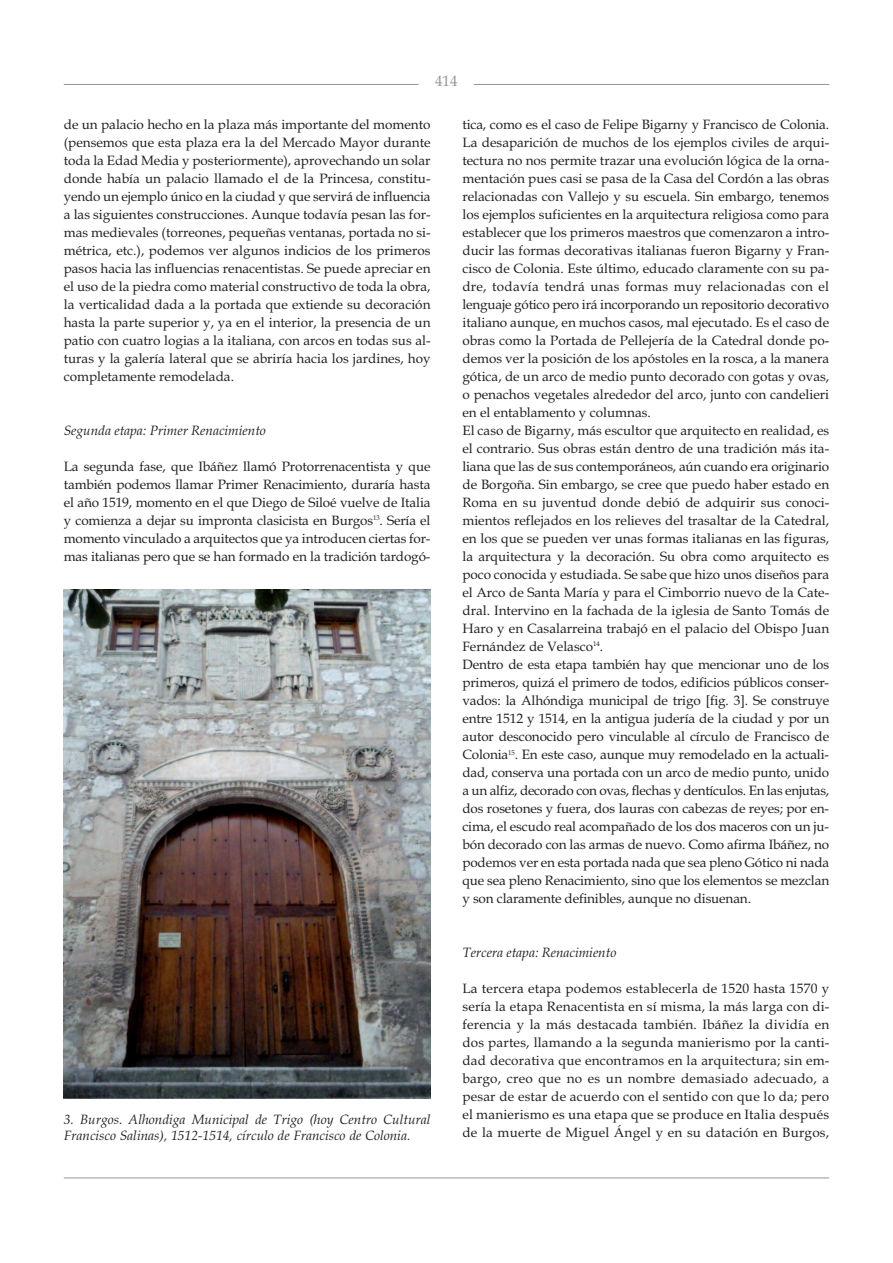
<style>
.page{position:relative;width:893px;height:1263px;background:#fff}
.page>*{position:absolute;margin:0;border:0;box-sizing:border-box;transform-origin:0 0}
.t1{font:15px "Book Antiqua";color:#939598}
.t2{font:13.5px/18px "Book Antiqua";color:#231f20;text-align:justify}
.t3{font:italic 13.5px/16.4px "Book Antiqua";color:#231f20}
</style>
<div class="page">
<img style="left:64px;top:589px;width:367px;height:510px">
<hr style="left:64px;top:84px;width:355px;height:1px;background:#939598">
<hr style="left:474px;top:84px;width:355px;height:1px;background:#939598">
<hr style="left:64px;top:1177px;width:765px;height:1px;background:#939598">
<p class="t1" style="left:435px;top:72px;width:24px">414</p>
<p class="t2" style="left:64px;top:115px;width:368px">de un palacio hecho en la plaza más importante del momento (pensemos que esta plaza era la del Mercado Mayor durante toda la Edad Media y posteriormente), aprovechando un solar donde había un palacio llamado el de la Princesa, constitu&shy;yendo un ejemplo único en la ciudad y que servirá de influencia a las siguientes construcciones. Aunque todavía pesan las for&shy;mas medievales (torreones, pequeñas ventanas, portada no si&shy;métrica, etc.), podemos ver algunos indicios de los primeros pasos hacia las influencias renacentistas. Se puede apreciar en el uso de la piedra como material constructivo de toda la obra, la verticalidad dada a la portada que extiende su decoración hasta la parte superior y, ya en el interior, la presencia de un patio con cuatro logias a la italiana, con arcos en todas sus al&shy;turas y la galería lateral que se abriría hacia los jardines, hoy completamente remodelada.</p>
<p class="t3" style="left:64px;top:422px;width:204px">Segunda etapa: Primer Renacimiento</p>
<p class="t2" style="left:64px;top:457px;width:368px">La segunda fase, que Ibáñez llamó Protorrenacentista y que también podemos llamar Primer Renacimiento, duraría hasta el año 1519, momento en el que Diego de Siloé vuelve de Italia y comienza a dejar su impronta clasicista en Burgos<sup>13</sup>. Sería el momento vinculado a arquitectos que ya introducen ciertas for&shy;mas italianas pero que se han formado en la tradición tardogó-</p>
<p class="t3" style="left:64px;top:1111px;width:368px">3. Burgos. Alhondiga Municipal de Trigo (hoy Centro Cultural<br>Francisco Salinas), 1512-1514, círculo de Francisco de Colonia.</p>
<p class="t2" style="left:462px;top:115px;width:368px;text-align:left">tica, como es el caso de Felipe Bigarny y Francisco de Colonia.<br>La desaparición de muchos de los ejemplos civiles de arqui&shy;tectura no nos permite trazar una evolución lógica de la orna&shy;mentación pues casi se pasa de la Casa del Cordón a las obras relacionadas con Vallejo y su escuela. Sin embargo, tenemos los ejemplos suficientes en la arquitectura religiosa como para establecer que los primeros maestros que comenzaron a intro&shy;ducir las formas decorativas italianas fueron Bigarny y Fran&shy;cisco de Colonia. Este último, educado claramente con su pa&shy;dre, todavía tendrá unas formas muy relacionadas con el lenguaje gótico pero irá incorporando un repositorio decorativo italiano aunque, en muchos casos, mal ejecutado. Es el caso de obras como la Portada de Pellejería de la Catedral donde po&shy;demos ver la posición de los apóstoles en la rosca, a la manera gótica, de un arco de medio punto decorado con gotas y ovas, o penachos vegetales alrededor del arco, junto con candelieri en el entablamento y columnas.<br>El caso de Bigarny, más escultor que arquitecto en realidad, es el contrario. Sus obras están dentro de una tradición más ita&shy;liana que las de sus contemporáneos, aún cuando era originario de Borgoña. Sin embargo, se cree que puedo haber estado en Roma en su juventud donde debió de adquirir sus conoci&shy;mientos reflejados en los relieves del trasaltar de la Catedral, en los que se pueden ver unas formas italianas en las figuras, la arquitectura y la decoración. Su obra como arquitecto es poco conocida y estudiada. Se sabe que hizo unos diseños para el Arco de Santa María y para el Cimborrio nuevo de la Cate&shy;dral. Intervino en la fachada de la iglesia de Santo Tomás de Haro y en Casalarreina trabajó en el palacio del Obispo Juan Fernández de Velasco<sup>14</sup>.<br>Dentro de esta etapa también hay que mencionar uno de los primeros, quizá el primero de todos, edificios públicos conser&shy;vados: la Alhóndiga municipal de trigo [fig. 3]. Se construye entre 1512 y 1514, en la antigua judería de la ciudad y por un autor desconocido pero vinculable al círculo de Francisco de Colonia<sup>15</sup>. En este caso, aunque muy remodelado en la actuali&shy;dad, conserva una portada con un arco de medio punto, unido a un alfiz, decorado con ovas, flechas y dentículos. En las enjutas, dos rosetones y fuera, dos lauras con cabezas de reyes; por en&shy;cima, el escudo real acompañado de los dos maceros con un ju&shy;bón decorado con las armas de nuevo. Como afirma Ibáñez, no podemos ver en esta portada nada que sea pleno Gótico ni nada que sea pleno Renacimiento, sino que los elementos se mezclan y son claramente definibles, aunque no disuenan.</p>
<p class="t3" style="left:462px;top:944px;width:155px">Tercera etapa: Renacimiento</p>
<p class="t2" style="left:462px;top:979px;width:368px">La tercera etapa podemos establecerla de 1520 hasta 1570 y sería la etapa Renacentista en sí misma, la más larga con di&shy;ferencia y la más destacada también. Ibáñez la dividía en dos partes, llamando a la segunda manierismo por la canti&shy;dad decorativa que encontramos en la arquitectura; sin em&shy;bargo, creo que no es un nombre demasiado adecuado, a pesar de estar de acuerdo con el sentido con que lo da; pero el manierismo es una etapa que se produce en Italia después de la muerte de Miguel Ángel y en su datación en Burgos,</p>
</div>
